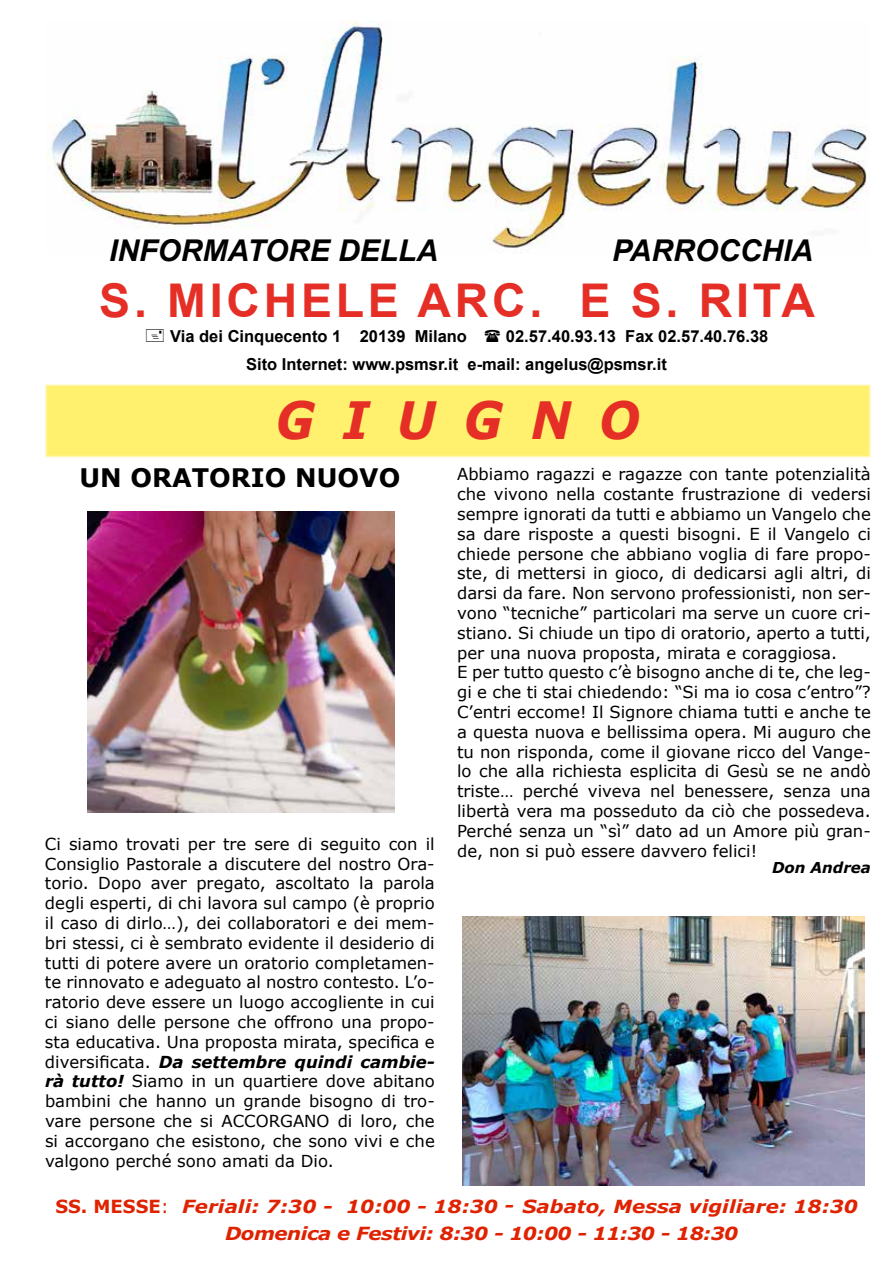
<style>
.page{position:relative;width:893px;height:1263px;background:#fff}
.page>*{position:absolute;margin:0;border:0;box-sizing:border-box;transform-origin:0 0}
.t1{font:italic 700 51.3px "Verdana";color:#e52f26;scale:.93 1}
.t2{font:700 46.5px "Arial";letter-spacing:.08em;color:#e52f26}
.t3{font:italic 700 30px "Arial";color:#000}
.t4{font:700 25.5px "Verdana";color:#000}
.t5{font:italic 700 18px/27px "Verdana";color:#df2200;scale:1.1 1}
.t6{font:16.5px/19.8px "Verdana";color:#000;text-align:justify}
.t7{font:700 16.5px/28.5px "Arial";color:#000}
.t8{font:italic 700 15px "Verdana";color:#000}
.s1{font-weight:700;font-style:italic}
.s2{font-style:normal}
.s3{font-weight:400;font-style:normal}
</style>
<div class="page">
<img style="left:46px;top:21px;width:821px;height:232px">
<div style="left:46px;top:385px;width:824px;height:71px;background:#fff16d"></div>
<div style="left:45px;top:385px;width:825px;height:72px;border:2px solid #fff6b0"></div>
<img style="left:88px;top:511px;width:306px;height:302px">
<img style="left:463px;top:916px;width:401px;height:270px">
<h3 class="t3" style="left:109px;top:230px;width:330px">INFORMATORE DELLA</h3>
<h3 class="t3" style="left:612px;top:230px;width:202px">PARROCCHIA</h3>
<h2 class="t2" style="left:99px;top:269px;width:717px">S. MICHELE ARC. E S. RITA</h2>
<p class="t7" style="left:170px;top:322px;width:298px">Via dei Cinquecento 1 20139 Milano</p>
<p class="t7" style="left:246px;top:322px;width:524px;text-indent:260px">02.57.40.93.13 Fax 02.57.40.76.38<br>Sito Internet: www.psmsr.it e-mail: angelus@psmsr.it</p>
<h1 class="t1" style="left:276px;top:384px;width:393px">G I U G N O</h1>
<h3 class="t4" style="left:79px;top:460px;width:322px">UN ORATORIO NUOVO</h3>
<p class="t6" style="left:457px;top:464px;width:415px;text-align:left">Abbiamo ragazzi e ragazze con tante potenzialità che vivono nella costante frustrazione di vedersi sempre ignorati da tutti e abbiamo un Vangelo che sa dare risposte a questi bisogni. E il Vangelo ci chiede persone che abbiano voglia di fare propo&shy;ste, di mettersi in gioco, di dedicarsi agli altri, di darsi da fare. Non servono professionisti, non ser&shy;vono “tecniche” particolari ma serve un cuore cri&shy;stiano. Si chiude un tipo di oratorio, aperto a tutti, per una nuova proposta, mirata e coraggiosa.<br>E per tutto questo c’è bisogno anche di te, che leg&shy;gi e che ti stai chiedendo: “Si ma io cosa c’entro”?<br>C’entri eccome! Il Signore chiama tutti e anche te a questa nuova e bellissima opera. Mi auguro che tu non risponda, come il giovane ricco del Vange&shy;lo che alla richiesta esplicita di Gesù se ne andò triste… perché viveva nel benessere, senza una libertà vera ma posseduto da ciò che possedeva.<br>Perché senza un “sì” dato ad un Amore più gran&shy;de, non si può essere davvero felici!</p>
<p class="t8" style="left:772px;top:857px;width:100px">Don Andrea</p>
<p class="t6" style="left:45px;top:834px;width:391px">Ci siamo trovati per tre sere di seguito con il Consiglio Pastorale a discutere del nostro Ora&shy;torio. Dopo aver pregato, ascoltato la parola degli esperti, di chi lavora sul campo (è proprio il caso di dirlo…), dei collaboratori e dei mem&shy;bri stessi, ci è sembrato evidente il desiderio di tutti di potere avere un oratorio completamen&shy;te rinnovato e adeguato al nostro contesto. L’o&shy;ratorio deve essere un luogo accogliente in cui ci siano delle persone che offrono una propo&shy;sta educativa. Una proposta mirata, specifica e diversificata. <span class="s1">Da settembre quindi cambie&shy;rà tutto!</span> Siamo in un quartiere dove abitano bambini che hanno un grande bisogno di tro&shy;vare persone che si ACCORGANO di loro, che si accorgano che esistono, che sono vivi e che valgono perché sono amati da Dio.</p>
<p class="t5" style="left:225px;top:1193px;width:577px;text-indent:-170px"><span class="s2">SS. MESSE</span><span class="s3">:</span> Feriali: 7:30 - 10:00 - 18:30 - Sabato, Messa vigiliare: 18:30<br>Domenica e Festivi: 8:30 - 10:00 - 11:30 - 18:30</p>
</div>
